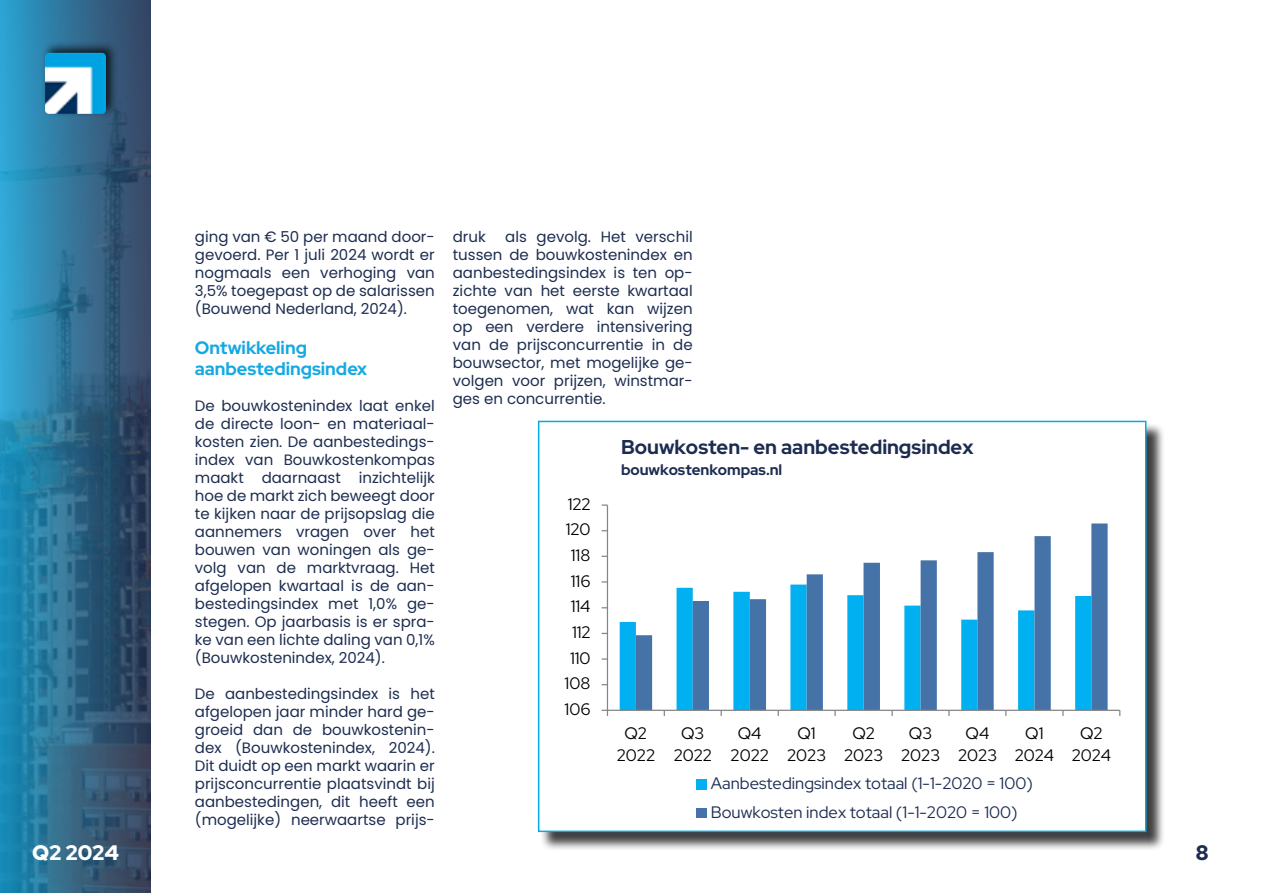
<style>
.page{position:relative;width:1263px;height:893px;background:#fff}
.page>*{position:absolute;margin:0;border:0;box-sizing:border-box;transform-origin:0 0}
.t1{font:900 21px "Red Hat Display";color:#fff}
.t2{font:900 21px "Red Hat Display";color:#1d2d50}
.t3{font:700 19.95px "Red Hat Display";color:#1c2c50}
.t4{font:700 18px/21.6px "Red Hat Display";color:#15a9e2}
.t5{font:16.65px/22px "Red Hat Display";color:#000;text-align:center}
.t6{font:16.65px/29px "Red Hat Display";color:#1c2c50}
.t7{font:15px/18px "Poppins";color:#1d2d50;text-align:justify}
.t8{font:700 15px "Red Hat Display";color:#1c2c50}
</style>
<div class="page">
<div style="left:540px;top:423px;width:624px;height:428px;background:#000;opacity:.75"></div>
<div style="left:539px;top:422px;width:607px;height:409px;background:#fff"></div>
<svg style="left:620px;top:622px;width:16px;height:88px"></svg>
<svg style="left:636px;top:523px;width:471px;height:187px"></svg>
<hr style="left:607px;top:505px;width:1px;height:205px;background:#868686">
<hr style="left:607px;top:710px;width:513px;height:1px;background:#868686">
<svg style="left:602px;top:710px;width:6px;height:6px"></svg>
<div style="left:696px;top:779px;width:10px;height:10px;background:#00b0f0"></div>
<div style="left:696px;top:808px;width:10px;height:10px;background:#4572a7"></div>
<div style="left:538px;top:421px;width:608px;height:411px;border:2px solid #01abe8"></div>
<svg style="left:0;top:0;width:151px;height:893px;background:#2e6b8e"></svg>
<div style="left:41px;top:41px;width:77px;height:76px;background:#000;opacity:.75"></div>
<img style="left:45px;top:53px;width:61px;height:61px">
<p class="t7" style="left:195px;top:228px;width:241px">ging van € 50 per maand door&shy;gevoerd. Per 1 juli 2024 wordt er nogmaals een verhoging van 3,5% toegepast op de salarissen (Bouwend Nederland, 2024).</p>
<p class="t4" style="left:195px;top:336px;width:174px">Ontwikkeling aanbestedingsindex</p>
<p class="t7" style="left:195px;top:397px;width:241px">De bouwkostenindex laat enkel de directe loon- en materiaal&shy;kosten zien. De aanbestedings&shy;index van Bouwkostenkompas maakt daarnaast inzichtelijk hoe de markt zich beweegt door te kijken naar de prijsopslag die aannemers vragen over het bouwen van woningen als ge&shy;volg van de marktvraag. Het afgelopen kwartaal is de aan&shy;bestedingsindex met 1,0% ge&shy;stegen. Op jaarbasis is er spra&shy;ke van een lichte daling van 0,1% (Bouwkostenindex, 2024).</p>
<p class="t7" style="left:195px;top:685px;width:241px">De aanbestedingsindex is het afgelopen jaar minder hard ge&shy;groeid dan de bouwkostenin&shy;dex (Bouwkostenindex, 2024).<br>Dit duidt op een markt waarin er prijsconcurrentie plaatsvindt bij aanbestedingen, dit heeft een (mogelijke) neerwaartse prijs-</p>
<p class="t7" style="left:453px;top:228px;width:241px;text-indent:52px">als gevolg. Het verschil tussen de bouwkostenindex en aanbestedingsindex is ten op&shy;zichte van het eerste kwartaal toegenomen, wat kan wijzen op een verdere intensivering van de prijsconcurrentie in de bouwsector, met mogelijke ge&shy;volgen voor prijzen, winstmar&shy;ges en concurrentie.</p>
<p class="t7" style="left:453px;top:228px;width:35px">druk</p>
<p class="t5" style="left:568px;top:492px;width:24px">122</p>
<p class="t5" style="left:566px;top:518px;width:26px">120</p>
<p class="t5" style="left:571px;top:544px;width:21px">118</p>
<p class="t5" style="left:571px;top:569px;width:21px">116</p>
<p class="t5" style="left:571px;top:595px;width:21px">114</p>
<p class="t5" style="left:572px;top:621px;width:20px">112</p>
<p class="t5" style="left:570px;top:646px;width:22px">110</p>
<p class="t5" style="left:565px;top:672px;width:28px">108</p>
<p class="t5" style="left:565px;top:698px;width:27px">106</p>
<h2 class="t3" style="left:621px;top:434px;width:354px">Bouwkosten- en aanbestedingsindex</h2>
<p class="t8" style="left:621px;top:460px;width:163px">bouwkostenkompas.nl</p>
<p class="t5" style="left:617px;top:721px;width:40px">Q2<br>2022</p>
<p class="t5" style="left:674px;top:721px;width:40px">Q3<br>2022</p>
<p class="t5" style="left:731px;top:721px;width:40px">Q4<br>2022</p>
<p class="t5" style="left:787px;top:721px;width:40px">Q1<br>2023</p>
<p class="t5" style="left:844px;top:721px;width:40px">Q2<br>2023</p>
<p class="t5" style="left:901px;top:721px;width:40px">Q3<br>2023</p>
<p class="t5" style="left:958px;top:721px;width:40px">Q4<br>2023</p>
<p class="t5" style="left:1015px;top:721px;width:41px">Q1<br>2024</p>
<p class="t5" style="left:1072px;top:721px;width:41px">Q2<br>2024</p>
<p class="t6" style="left:711px;top:768px;width:324px">Aanbestedingsindex totaal (1-1-2020 = 100)<br>Bouwkosten index totaal (1-1-2020 = 100)</p>
<h1 class="t1" style="left:32px;top:839px;width:88px">Q2 2024</h1>
<h1 class="t2" style="left:1195px;top:839px;width:15px">8</h1>
</div>
